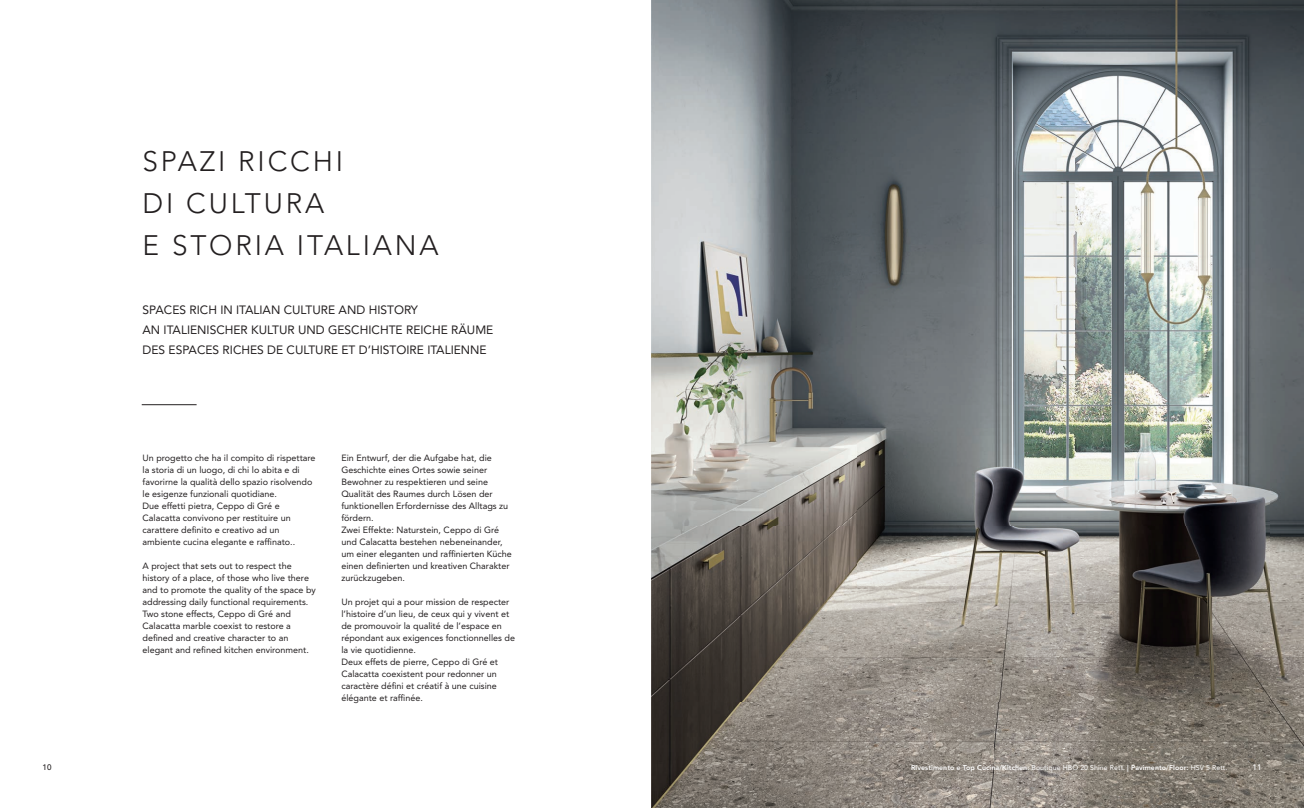
<style>
.page{position:relative;width:1304px;height:808px;background:#fff}
.page>*{position:absolute;margin:0;border:0;box-sizing:border-box;transform-origin:0 0}
.t1{font:300 28px/42px "Avenir LT Std";letter-spacing:.1em;color:#231f20}
.t2{font:12px/20px "Avenir LT Std";color:#231f20}
.t3{font:9px/12px "Avenir LT Std";color:#231f20}
.t4{font:500 8px "Avenir LT Std";color:#231f20}
.t5{font:500 8px "Avenir LT Std";color:#fff}
.t6{font:800 7px "Avenir LT Std";letter-spacing:.01em;color:#fff}
.s1{font-weight:400}
</style>
<div class="page">
<img style="left:652px;top:0;width:652px;height:808px">
<hr style="left:142px;top:404px;width:55px;height:1px;background:#231f20">
<h1 class="t1" style="left:143px;top:140px;width:298px">SPAZI RICCHI<br>DI CULTURA<br>E STORIA ITALIANA</h1>
<h2 class="t2" style="left:143px;top:299px;width:352px">SPACES RICH IN ITALIAN CULTURE AND HISTORY<br>AN ITALIENISCHER KULTUR UND GESCHICHTE REICHE RÄUME<br>DES ESPACES RICHES DE CULTURE ET D’HISTOIRE ITALIENNE</h2>
<p class="t3" style="left:143px;top:452px;width:175px">Un progetto che ha il compito di rispettare la storia di un luogo, di chi lo abita e di favorirne la qualità dello spazio risolvendo le esigenze funzionali quotidiane.<br>Due effetti pietra, Ceppo di Gré e Calacatta convivono per restituire un carattere definito e creativo ad un ambiente cucina elegante e raffinato..</p>
<p class="t3" style="left:143px;top:560px;width:175px">A project that sets out to respect the history of a place, of those who live there and to promote the quality of the space by addressing daily functional requirements.<br>Two stone effects, Ceppo di Gré and Calacatta marble coexist to restore a defined and creative character to an elegant and refined kitchen environment.</p>
<p class="t3" style="left:341px;top:452px;width:172px">Ein Entwurf, der die Aufgabe hat, die Geschichte eines Ortes sowie seiner Bewohner zu respektieren und seine Qualität des Raumes durch Lösen der funktionellen Erfordernisse des Alltags zu fördern.<br>Zwei Effekte: Naturstein, Ceppo di Gré und Calacatta bestehen nebeneinander, um einer eleganten und raffinierten Küche einen definierten und kreativen Charakter zurückzugeben.</p>
<p class="t3" style="left:341px;top:596px;width:175px">Un projet qui a pour mission de respecter l’histoire d’un lieu, de ceux qui y vivent et de promouvoir la qualité de l’espace en répondant aux exigences fonctionnelles de la vie quotidienne.<br>Deux effets de pierre, Ceppo di Gré et Calacatta coexistent pour redonner un caractère défini et créatif à une cuisine élégante et raffinée.</p>
<p class="t4" style="left:43px;top:762px;width:10px">10</p>
<p class="t5" style="left:1252px;top:762px;width:10px">11</p>
<p class="t6" style="left:911px;top:763px;width:318px">Rivestimento e Top Cucina/Kitchen: <span class="s1">Boutique HBO 20 Shine Rett.</span> | Pavimento/Floor: <span class="s1">HSV 5 Rett.</span></p>
</div>
